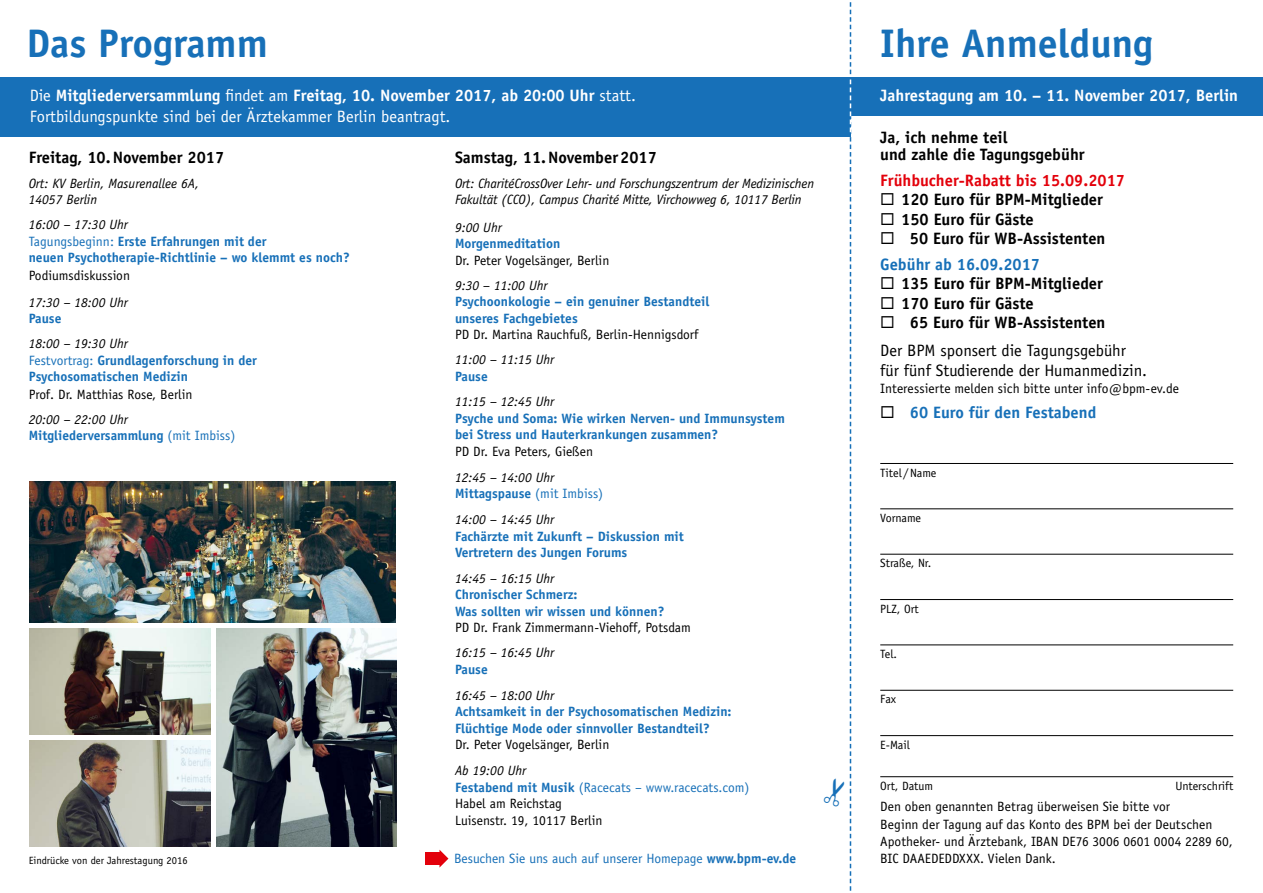
<style>
.page{position:relative;width:1263px;height:893px;background:#fff}
.page>*{position:absolute;margin:0;border:0;box-sizing:border-box;transform-origin:0 0}
.t1{font:700 39.9px "Officina Sans";color:#1770b8}
.t2{font:700 16.5px/17.2px "Officina Sans";color:#000}
.t3{font:16.5px/21px "Officina Sans";color:#fff}
.t4{font:16.5px/28px "Officina Sans";color:#000}
.t5{font:700 16.5px "Officina Sans";color:#fff}
.t6{font:700 16.5px "Officina Sans";color:#e3000b}
.t7{font:700 16.5px "Officina Sans";color:#1770b8}
.t8{font:700 13.5px/16.5px "Officina Sans";color:#1770b8}
.t9{font:13.5px/17.2px "Officina Sans";color:#000}
.t10{font:italic 13.5px/16.5px "Officina Sans";letter-spacing:-.01em;color:#000}
.t11{font:13.5px "Officina Sans";color:#1770b8}
.t12{font:12px "Officina Sans";color:#000}
.t13{font:10.5px "Officina Sans";color:#000}
.s1{font-weight:700}
.s2{font-weight:400;font-style:italic;color:#000}
.s3{font-weight:400}
.s4{font-weight:700;font-style:normal;color:#1770b8}
.s5{font-style:normal;color:#1770b8}
.s6{font-style:italic}
.s7{font-weight:700;color:#1770b8}
.s8{color:#1770b8}
.s9{color:#000}
</style>
<div class="page">
<div style="left:850px;top:78px;width:413px;height:38px;background:#1770b8"></div>
<div style="left:0;top:78px;width:850px;height:59px;background:#1770b8"></div>
<hr style="left:880px;top:463px;width:353px;height:1px;background:#000">
<hr style="left:880px;top:508px;width:353px;height:1px;background:#000">
<hr style="left:880px;top:554px;width:353px;height:1px;background:#000">
<hr style="left:880px;top:599px;width:353px;height:1px;background:#000">
<hr style="left:880px;top:644px;width:353px;height:1px;background:#000">
<hr style="left:880px;top:690px;width:353px;height:1px;background:#000">
<hr style="left:880px;top:735px;width:353px;height:1px;background:#000">
<hr style="left:880px;top:776px;width:353px;height:1px;background:#000">
<div style="left:425px;top:852px;width:16px;height:13px;background:#e3000b"></div>
<svg style="left:439px;top:850px;width:9px;height:18px"></svg>
<img style="left:217px;top:628px;width:179px;height:219px">
<img style="left:30px;top:482px;width:366px;height:140px">
<img style="left:30px;top:628px;width:180px;height:106px">
<img style="left:30px;top:740px;width:180px;height:107px">
<svg style="left:823px;top:2px;width:28px;height:889px"></svg>
<h1 class="t1" style="left:27px;top:18px;width:243px">Das Programm</h1>
<h1 class="t1" style="left:880px;top:18px;width:274px">Ihre Anmeldung</h1>
<p class="t3" style="left:30px;top:85px;width:608px">Die <span class="s1">Mitgliederversammlung</span> findet am <span class="s1">Freitag, 10. November 2017, ab 20:00 Uhr</span> statt.<br>Fortbildungspunkte sind bei der Ärztekammer Berlin beantragt.</p>
<p class="t2" style="left:29px;top:148px;width:197px">Freitag, 10.November 2017</p>
<p class="t10" style="left:29px;top:175px;width:172px">Ort: KV Berlin, Masurenallee 6A,<br>14057 Berlin</p>
<p class="t8" style="left:29px;top:216px;width:323px"><span class="s2">16:00 – 17:30 Uhr<br></span><span class="s3">Tagungsbeginn:</span> Erste Erfahrungen mit der<br>neuen Psychotherapie-Richtlinie – wo klemmt es noch?</p>
<p class="t9" style="left:29px;top:266px;width:103px">Podiumsdiskussion</p>
<p class="t10" style="left:29px;top:294px;width:101px">17:30 – 18:00 Uhr</p>
<p class="t8" style="left:29px;top:310px;width:34px">Pause</p>
<p class="t8" style="left:29px;top:335px;width:230px"><span class="s2">18:00 – 19:30 Uhr<br></span><span class="s3">Festvortrag:</span> Grundlagenforschung in der<br>Psychosomatischen Medizin</p>
<p class="t9" style="left:29px;top:385px;width:165px">Prof. Dr. Matthias Rose, Berlin</p>
<p class="t8" style="left:29px;top:411px;width:208px"><span class="s2">20:00 – 22:00 Uhr<br></span>Mitgliederversammlung <span class="s3">(mit Imbiss)</span></p>
<p class="t13" style="left:29px;top:854px;width:160px">Eindrücke von der Jahrestagung 2016</p>
<p class="t2" style="left:455px;top:148px;width:203px">Samstag, 11.November2017</p>
<p class="t10" style="left:455px;top:175px;width:361px">Ort: CharitéCrossOver Lehr- und Forschungszentrum der Medizinischen<br>Fakultät (CCO), Campus Charité Mitte, Virchowweg 6, 10117 Berlin</p>
<p class="t10" style="left:455px;top:219px;width:48px">9:00 Uhr</p>
<p class="t8" style="left:455px;top:235px;width:107px">Morgenmeditation</p>
<p class="t9" style="left:455px;top:251px;width:156px">Dr. Peter Vogelsänger, Berlin</p>
<p class="t10" style="left:455px;top:277px;width:94px">9:30 – 11:00 Uhr</p>
<p class="t8" style="left:455px;top:293px;width:256px">Psychoonkologie – ein genuiner Bestandteil unseres Fachgebietes</p>
<p class="t9" style="left:455px;top:326px;width:245px">PD Dr. Martina Rauchfuß, Berlin-Hennigsdorf</p>
<p class="t10" style="left:455px;top:351px;width:101px">11:00 – 11:15 Uhr</p>
<p class="t8" style="left:455px;top:367px;width:34px">Pause</p>
<p class="t10" style="left:455px;top:394px;width:101px">11:15 – 12:45 Uhr</p>
<p class="t8" style="left:455px;top:410px;width:331px">Psyche und Soma: Wie wirken Nerven- und Immunsystem bei Stress und Hauterkrankungen zusammen?</p>
<p class="t9" style="left:455px;top:443px;width:140px">PD Dr. Eva Peters, Gießen</p>
<p class="t10" style="left:455px;top:469px;width:150px">12:45 – 14:00 Uhr<br><span class="s4">Mittagspause</span> <span class="s5">(mit Imbiss)</span></p>
<p class="t10" style="left:455px;top:511px;width:101px">14:00 – 14:45 Uhr</p>
<p class="t8" style="left:455px;top:528px;width:230px">Fachärzte mit Zukunft – Diskussion mit<br>Vertretern des Jungen Forums</p>
<p class="t10" style="left:455px;top:570px;width:101px">14:45 – 16:15 Uhr</p>
<p class="t8" style="left:455px;top:586px;width:211px">Chronischer Schmerz:<br>Was sollten wir wissen und können?</p>
<p class="t9" style="left:455px;top:619px;width:237px">PD Dr. Frank Zimmermann-Viehoff, Potsdam</p>
<p class="t10" style="left:455px;top:645px;width:101px">16:15 – 16:45 Uhr</p>
<p class="t8" style="left:455px;top:661px;width:34px">Pause</p>
<p class="t10" style="left:455px;top:687px;width:101px">16:45 – 18:00 Uhr</p>
<p class="t8" style="left:455px;top:703px;width:278px">Achtsamkeit in der Psychosomatischen Medizin:<br>Flüchtige Mode oder sinnvoller Bestandteil?</p>
<p class="t9" style="left:455px;top:736px;width:156px">Dr. Peter Vogelsänger, Berlin</p>
<p class="t9" style="left:455px;top:762px;width:296px;line-height:16.5px"><span class="s6">Ab 19:00 Uhr<br></span><span class="s7">Festabend mit Musik</span> <span class="s8">(Racecats – www.racecats.com)<br></span>Habel am Reichstag<br>Luisenstr. 19, 10117 Berlin</p>
<p class="t11" style="left:454px;top:851px;width:344px">Besuchen Sie uns auch auf unserer Homepage <span class="s1">www.bpm-ev.de</span></p>
<p class="t5" style="left:880px;top:85px;width:359px">Jahrestagung am 10. – 11. November 2017, Berlin</p>
<p class="t2" style="left:880px;top:128px;width:206px">Ja, ich nehme teil<br>und zahle die Tagungsgebühr</p>
<p class="t6" style="left:880px;top:170px;width:246px">Frühbucher-Rabatt bis 15.09.2017</p>
<p class="t2" style="left:880px;top:191px;width:224px">◻ 120 Euro für BPM-Mitglieder</p>
<p class="t2" style="left:880px;top:210px;width:155px">◻ 150 Euro für Gäste</p>
<p class="t2" style="left:880px;top:225px;width:227px;line-height:25.8px">◻ 50 Euro für WB-Assistenten<br><span class="s8">Gebühr ab 16.09.2017</span></p>
<p class="t2" style="left:880px;top:275px;width:224px">◻ 135 Euro für BPM-Mitglieder</p>
<p class="t2" style="left:880px;top:295px;width:155px">◻ 170 Euro für Gäste</p>
<p class="t4" style="left:880px;top:309px;width:247px">◻ <span class="s1">65 Euro für WB-Assistenten<br></span>Der BPM sponsert die Tagungsgebühr</p>
<p class="t4" style="left:880px;top:356px;width:268px">für fünf Studierende der Humanmedizin.</p>
<p class="t9" style="left:880px;top:380px;width:300px">Interessierte melden sich bitte unter info@bpm-ev.de</p>
<p class="t7" style="left:880px;top:403px;width:217px"><span class="s9">◻</span> 60 Euro für den Festabend</p>
<p class="t12" style="left:880px;top:465px;width:58px">Titel /Name</p>
<p class="t12" style="left:880px;top:511px;width:42px">Vorname</p>
<p class="t12" style="left:880px;top:556px;width:53px">Straße, Nr.</p>
<p class="t12" style="left:880px;top:602px;width:40px">PLZ, Ort</p>
<p class="t12" style="left:880px;top:647px;width:18px">Tel.</p>
<p class="t12" style="left:880px;top:692px;width:17px">Fax</p>
<p class="t12" style="left:880px;top:738px;width:31px">E-Mail</p>
<p class="t12" style="left:880px;top:779px;width:54px">Ort, Datum</p>
<p class="t12" style="left:1175px;top:779px;width:59px">Unterschrift</p>
<p class="t9" style="left:880px;top:798px;width:354px">Den oben genannten Betrag überweisen Sie bitte vor<br>Beginn der Tagung auf das Konto des BPM bei der Deutschen Apotheker- und Ärztebank, IBAN DE76 3006 0601 0004 2289 60, BIC DAAEDEDDXXX. Vielen Dank.</p>
</div>
